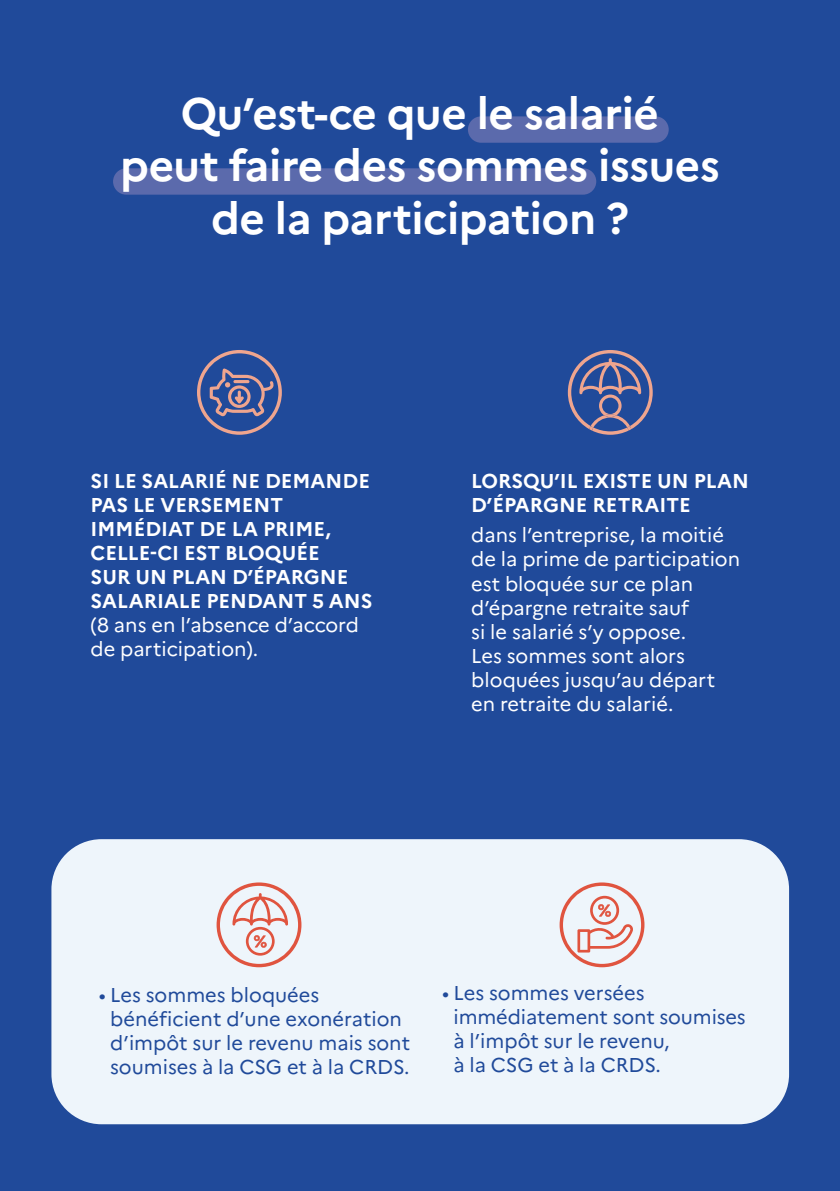
<style>
.page{position:relative;width:840px;height:1191px;background:#fff}
.page>*{position:absolute;margin:0;border:0;box-sizing:border-box;transform-origin:0 0}
.t1{font:700 44px/52.8px "Marianne";letter-spacing:-.01em;color:#fff;text-align:center}
.t2{font:20px/24px "Marianne";color:#fff}
.t3{font:20px/24px "Marianne";color:#204a9a}
.t4{font:700 20px/24px "Marianne";color:#fff}
</style>
<div class="page">
<div style="left:0;top:0;width:839px;height:1191px;background:#204a9a"></div>
<div style="left:51px;top:839px;width:737px;height:285px;background:#eef5fb;border-radius:50px"></div>
<div style="left:113px;top:168px;width:483px;height:27px;background:#5b6aac;border-radius:13px"></div>
<div style="left:467px;top:116px;width:201px;height:27px;background:#5b6aac;border-radius:13px"></div>
<svg style="left:559px;top:882px;width:85px;height:85px"></svg>
<svg style="left:216px;top:882px;width:85px;height:85px"></svg>
<svg style="left:567px;top:350px;width:85px;height:85px"></svg>
<svg style="left:197px;top:350px;width:85px;height:85px"></svg>
<h1 class="t1" style="left:120px;top:86px;width:600px">Qu’est-ce que le salarié<br>peut faire des sommes issues de la participation ?</h1>
<p class="t4" style="left:91px;top:469px;width:283px">SI LE SALARIÉ NE DEMANDE<br>PAS LE VERSEMENT<br>IMMÉDIAT DE LA PRIME,<br>CELLE-CI EST BLOQUÉE<br>SUR UN PLAN D’ÉPARGNE<br>SALARIALE PENDANT 5 ANS</p>
<p class="t2" style="left:91px;top:613px;width:270px">(8 ans en l’absence d’accord de participation).</p>
<p class="t4" style="left:471px;top:469px;width:279px">LORSQU’IL EXISTE UN PLAN<br>D’ÉPARGNE RETRAITE</p>
<p class="t2" style="left:471px;top:523px;width:270px">dans l’entreprise, la moitié de la prime de participation est bloquée sur ce plan d’épargne retraite sauf<br>si le salarié s’y oppose.<br>Les sommes sont alors bloquées jusqu’au départ en retraite du salarié.</p>
<p class="t3" style="left:110px;top:982px;width:301px;text-indent:-11px">• Les sommes bloquées bénéficient d’une exonération d’impôt sur le revenu mais sont soumises à la CSG et à la CRDS.</p>
<p class="t3" style="left:453px;top:980px;width:293px;text-indent:-11px">• Les sommes versées immédiatement sont soumises à l’impôt sur le revenu,<br>à la CSG et à la CRDS.</p>
</div>
